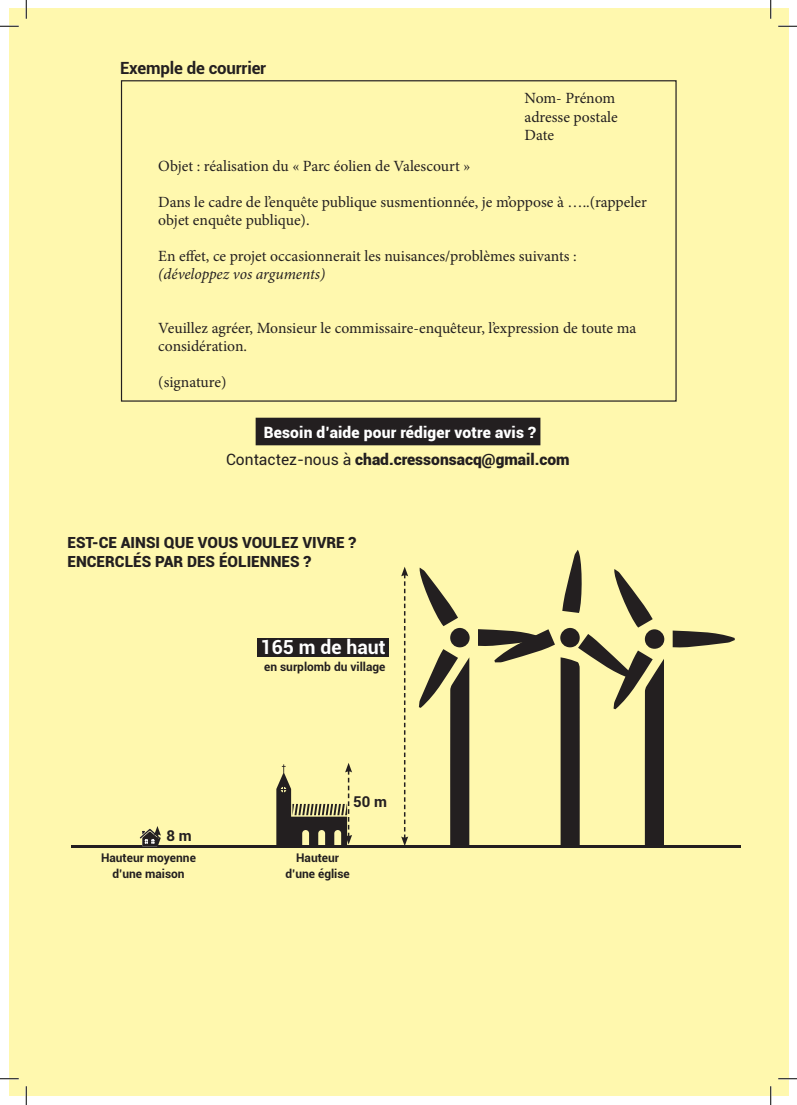
<style>
.page{position:relative;width:797px;height:1105px;background:#fff}
.page>*{position:absolute;margin:0;border:0;box-sizing:border-box;transform-origin:0 0}
.t1{font:700 19.38px "Roboto";color:#fff}
.t2{font:700 16.75px "Roboto";letter-spacing:-.01em;color:#231f20}
.t3{font:15.62px/18px "Minion Pro";color:#231f20}
.t4{font:900 15.62px "Roboto";color:#231f20}
.t5{font:900 15.62px "Roboto";letter-spacing:.01em;color:#fff}
.t6{font:italic 15.62px "Minion Pro";letter-spacing:-.005em;color:#231f20}
.t7{font:900 15.38px "Roboto";color:#231f20}
.t8{font:700 14.88px "Roboto";color:#231f20}
.t9{font:700 12px "Roboto";color:#231f20}
.s1{font-weight:400}
</style>
<div class="page">
<div style="left:9px;top:9px;width:779px;height:1087px;background:#fff8ae"></div>
<div style="left:256px;top:418px;width:284px;height:27px;background:#231f20"></div>
<svg style="left:419px;top:568px;width:39px;height:58px"></svg>
<svg style="left:419px;top:649px;width:50px;height:196px"></svg>
<div style="left:450px;top:628px;width:19px;height:19px;background:#231f20;border-radius:50%"></div>
<svg style="left:672px;top:630px;width:62px;height:18px"></svg>
<svg style="left:478px;top:550px;width:186px;height:295px"></svg>
<div style="left:560px;top:628px;width:19px;height:19px;background:#231f20;border-radius:50%"></div>
<hr style="left:71px;top:845px;width:669px;height:3px;background:#231f20">
<div style="left:257px;top:638px;width:132px;height:18px;background:#231f20"></div>
<svg style="left:401px;top:567px;width:7px;height:278px"></svg>
<svg style="left:276px;top:763px;width:76px;height:82px"></svg>
<svg style="left:139px;top:826px;width:22px;height:21px"></svg>
<svg style="left:0;top:25px;width:19px;height:2px"></svg>
<svg style="left:778px;top:25px;width:19px;height:2px"></svg>
<svg style="left:0;top:1078px;width:19px;height:1px"></svg>
<svg style="left:778px;top:1078px;width:19px;height:1px"></svg>
<svg style="left:25px;top:0;width:2px;height:19px"></svg>
<svg style="left:25px;top:1086px;width:2px;height:19px"></svg>
<svg style="left:770px;top:0;width:1px;height:19px"></svg>
<svg style="left:770px;top:1086px;width:1px;height:19px"></svg>
<p class="t2" style="left:120px;top:56px;width:148px">Exemple de courrier</p>
<p class="t3" style="left:524px;top:89px;width:92px">Nom- Prénom</p>
<p class="t3" style="left:524px;top:108px;width:95px">adresse postale</p>
<p class="t3" style="left:524px;top:126px;width:31px">Date</p>
<p class="t3" style="left:158px;top:157px;width:313px">Objet : réalisation du « Parc éolien de Valescourt »</p>
<p class="t3" style="left:158px;top:193px;width:490px">Dans le cadre de l’enquête publique susmentionnée, je m’oppose à …..(rappeler objet enquête publique).</p>
<p class="t3" style="left:158px;top:247px;width:420px">En effet, ce projet occasionnerait les nuisances/problèmes suivants :</p>
<p class="t6" style="left:158px;top:264px;width:168px">(développez vos arguments)</p>
<p class="t3" style="left:158px;top:319px;width:479px">Veuillez agréer, Monsieur le commissaire-enquêteur, l’expression de toute ma considération.</p>
<p class="t3" style="left:158px;top:373px;width:70px">(signature)</p>
<p class="t5" style="left:264px;top:421px;width:274px">Besoin d’aide pour rédiger votre avis ?</p>
<p class="t4" style="left:226px;top:449px;width:345px"><span class="s1">Contactez-nous à</span> chad.cressonsacq@gmail.com</p>
<p class="t7" style="left:67px;top:532px;width:290px">EST-CE AINSI QUE VOUS VOULEZ VIVRE ?</p>
<p class="t7" style="left:67px;top:551px;width:245px">ENCERCLÉS PAR DES ÉOLIENNES ?</p>
<p class="t1" style="left:260px;top:633px;width:126px">165 m de haut</p>
<p class="t9" style="left:264px;top:658px;width:123px">en surplomb du village</p>
<p class="t8" style="left:166px;top:825px;width:27px">8 m</p>
<p class="t9" style="left:101px;top:849px;width:96px">Hauteur moyenne</p>
<p class="t9" style="left:112px;top:865px;width:74px">d’une maison</p>
<p class="t8" style="left:353px;top:791px;width:35px">50 m</p>
<p class="t9" style="left:296px;top:849px;width:44px">Hauteur</p>
<p class="t9" style="left:285px;top:865px;width:66px">d’une église</p>
</div>
